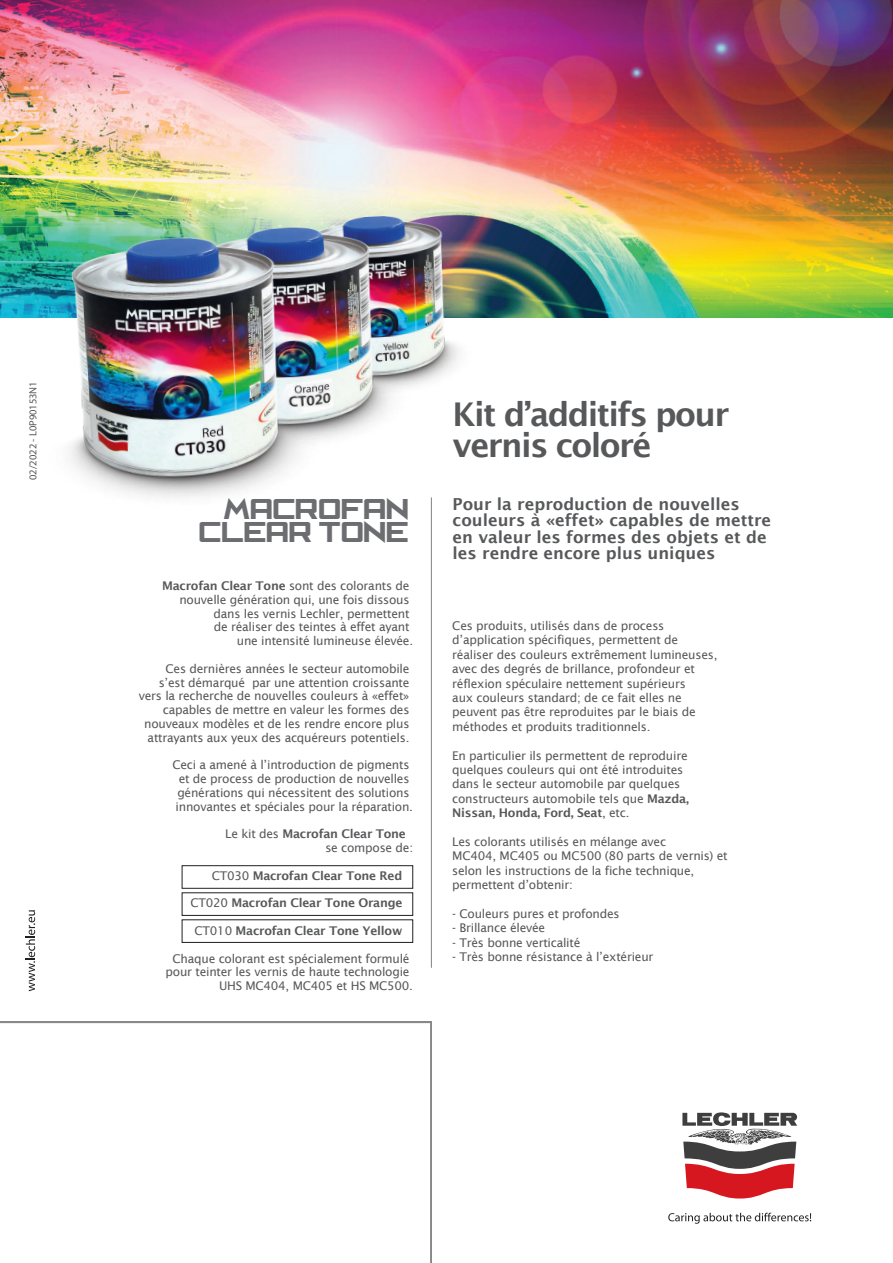
<style>
.page{position:relative;width:893px;height:1263px;background:#fff}
.page>*{position:absolute;margin:0;border:0;box-sizing:border-box;transform-origin:0 0}
.t1{font:600 32.7px/30.2px "Lucida Sans";letter-spacing:-.05em;color:#57585a}
.t2{font:26.4px/22.4px "Cafe Nero M54";color:#6c6d70;text-align:right}
.t3{font:600 16.5px/16.5px "Lucida Sans";color:#57585a}
.t4{font:12px/14.4px "Lucida Sans";letter-spacing:-.02em;color:#57585a}
.t5{font:600 12px "Lucida Sans";letter-spacing:-.02em;color:#57585a}
.t6{font:10.5px "Myriad Pro";color:#57585a}
.s1{font-weight:600}
.s2{font-weight:400}
</style>
<div class="page">
<img style="left:0;top:0;width:893px;height:318px">
<svg style="left:26px;top:910px;width:9px;height:81px"></svg>
<hr style="left:431px;top:497px;width:1px;height:471px;background:#808285">
<svg style="left:668px;top:1213px;width:143px;height:11px"></svg>
<svg style="left:682px;top:1112px;width:115px;height:86px"></svg>
<div style="left:182px;top:865px;width:231px;height:23px;border:1px solid #231f20"></div>
<img style="left:265px;top:195px;width:228px;height:185px">
<img style="left:151px;top:201px;width:281px;height:231px">
<img style="left:10px;top:207px;width:341px;height:291px">
<p class="t6" style="left:27px;top:480px;width:100px;rotate:-90deg">02/2022 - L0P90153N1</p>
<h1 class="t1" style="left:453px;top:399px;width:278px">Kit d’additifs pour vernis coloré</h1>
<h2 class="t2" style="left:199px;top:499px;width:211px">MACROFAN<br>CLEAR TONE</h2>
<h3 class="t3" style="left:453px;top:495px;width:320px">Pour la reproduction de nouvelles couleurs à «effet» capables de mettre en valeur les formes des objets et de les rendre encore plus uniques</h3>
<p class="t4" style="left:162px;top:578px;width:249px"><span class="s1">Macrofan Clear Tone</span> sont des colorants de</p>
<p class="t4" style="left:179px;top:592px;width:232px">nouvelle génération qui, une fois dissous</p>
<p class="t4" style="left:213px;top:606px;width:198px">dans les vernis Lechler, permettent</p>
<p class="t4" style="left:214px;top:620px;width:197px">de réaliser des teintes à effet ayant</p>
<p class="t4" style="left:237px;top:634px;width:178px">une intensité lumineuse élevée.</p>
<p class="t4" style="left:139px;top:662px;width:272px;line-height:13.8px;text-align:right">Ces dernières années le secteur automobile s’est démarqué par une attention croissante vers la recherche de nouvelles couleurs à «effet» capables de mettre en valeur les formes des nouveaux modèles et de les rendre encore plus attrayants aux yeux des acquéreurs potentiels.</p>
<p class="t4" style="left:172px;top:758px;width:242px;line-height:13.8px">Ceci a amené à l’introduction de pigments et de process de production de nouvelles générations qui nécessitent des solutions innovantes et spéciales pour la réparation.</p>
<p class="t4" style="left:325px;top:827px;width:89px;line-height:13.8px;text-indent:-100px">Le kit des <span class="s1">Macrofan Clear Tone </span>se compose de:</p>
<p class="t5" style="left:212px;top:869px;width:192px"><span class="s2">CT030</span> Macrofan Clear Tone Red</p>
<p class="t5" style="left:190px;top:896px;width:213px"><span class="s2">CT020</span> Macrofan Clear Tone Orange</p>
<p class="t5" style="left:195px;top:924px;width:209px"><span class="s2">CT010</span> Macrofan Clear Tone Yellow</p>
<p class="t4" style="left:166px;top:951px;width:249px;line-height:13.8px;text-align:right">Chaque colorant est spécialement formulé pour teinter les vernis de haute technologie<br>UHS MC404, MC405 et HS MC500.</p>
<p class="t4" style="left:452px;top:618px;width:267px">Ces produits, utilisés dans de process d’application spécifiques, permettent de réaliser des couleurs extrêmement lumineuses, avec des degrés de brillance, profondeur et réflexion spéculaire nettement supérieurs<br>aux couleurs standard; de ce fait elles ne peuvent pas être reproduites par le biais de méthodes et produits traditionnels.</p>
<p class="t4" style="left:452px;top:748px;width:238px">En particulier ils permettent de reproduire quelques couleurs qui ont été introduites dans le secteur automobile par quelques constructeurs automobile tels que <span class="s1">Mazda, Nissan, Honda, Ford, Seat</span>, etc.</p>
<p class="t4" style="left:452px;top:834px;width:277px">Les colorants utilisés en mélange avec<br>MC404, MC405 ou MC500 (80 parts de vernis) et selon les instructions de la fiche technique, permettent d’obtenir:</p>
<p class="t4" style="left:452px;top:906px;width:169px">- Couleurs pures et profondes</p>
<p class="t4" style="left:452px;top:921px;width:94px">- Brillance élevée</p>
<p class="t4" style="left:452px;top:935px;width:130px">- Très bonne verticalité</p>
<p class="t4" style="left:452px;top:950px;width:203px">- Très bonne résistance à l’extérieur</p>
</div>
